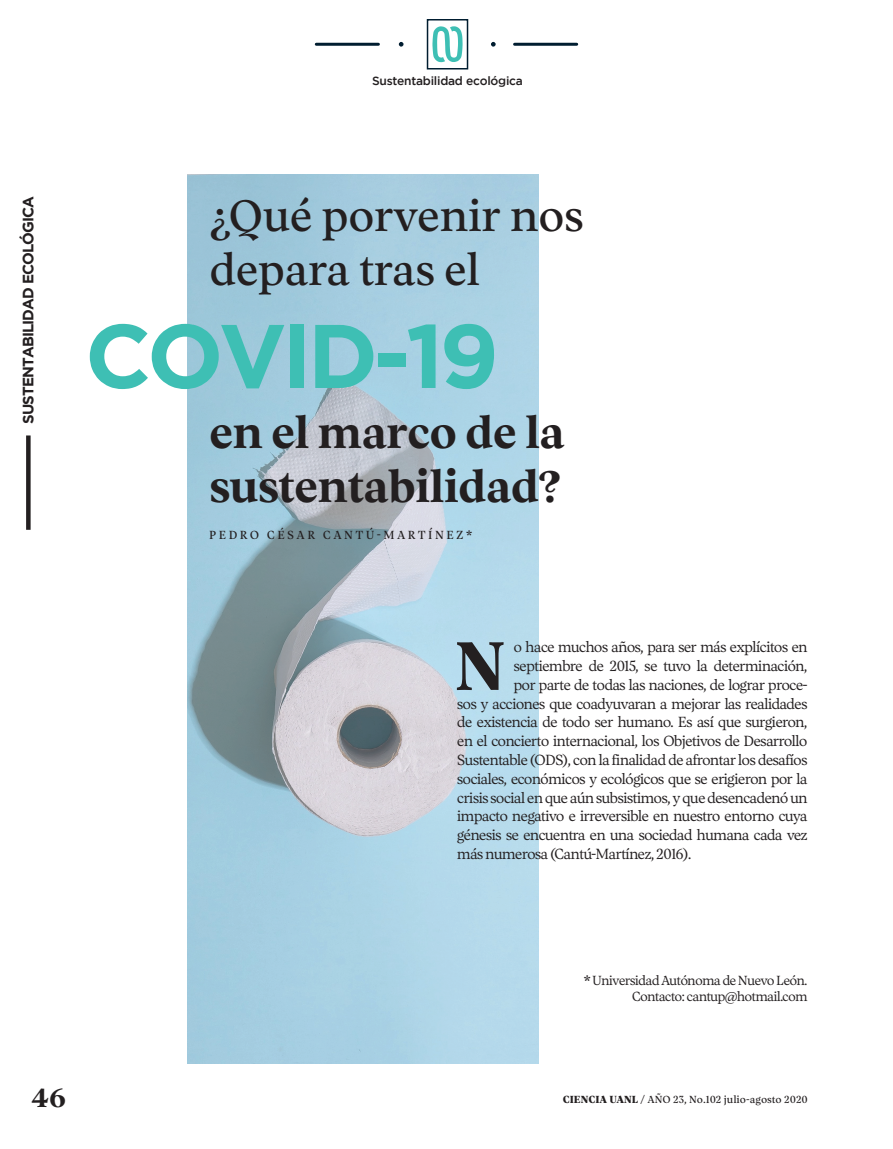
<style>
.page{position:relative;width:893px;height:1149px;background:#fff}
.page>*{position:absolute;margin:0;border:0;box-sizing:border-box;transform-origin:0 0}
.t1{font:700 90px "Gotham";letter-spacing:-.05em;color:#3ebfb4}
.t2{font:700 70.05px "TRY Vesterbro";color:#231f20}
.t3{font:700 45px/54px "TRY Vesterbro";letter-spacing:-.02em;color:#231f20}
.t4{font:45px/54px "TRY Vesterbro";letter-spacing:-.02em;color:#231f20}
.t5{font:700 27px "TRY Vesterbro";color:#231f20;scale:1.1 1}
.t6{font:300 15px "TRY Vesterbro";letter-spacing:-.06em;color:#231f20}
.t7{font:700 15px "Gotham";letter-spacing:-.06em;color:#231f20}
.t8{font:300 13.5px/16.2px "TRY Vesterbro";letter-spacing:-.06em;color:#231f20;text-align:right}
.t9{font:12px "TRY Vesterbro";letter-spacing:.2em;color:#231f20}
.t10{font:500 12px "Gotham";letter-spacing:-.02em;color:#231f20}
.t11{font:10.5px "TRY Vesterbro";color:#231f20}
.s1{font-weight:800}
</style>
<div class="page">
<div style="left:26px;top:435px;width:5px;height:94px;background:#231f20"></div>
<img style="left:188px;top:175px;width:350px;height:888px">
<hr style="left:515px;top:43px;width:62px;height:3px;background:#001d30">
<hr style="left:316px;top:43px;width:62px;height:3px;background:#001d30">
<svg style="left:491px;top:42px;width:5px;height:5px"></svg>
<svg style="left:399px;top:42px;width:4px;height:5px"></svg>
<svg style="left:432px;top:26px;width:31px;height:36px"></svg>
<div style="left:427px;top:19px;width:41px;height:50px;border:2px solid #001d30"></div>
<p class="t7" style="left:20px;top:423px;width:229px;rotate:-90deg">SUSTENTABILIDAD ECOLÓGICA</p>
<p class="t10" style="left:372px;top:74px;width:152px">Sustentabilidad ecológica</p>
<h3 class="t4" style="left:209px;top:188px;width:377px">¿Qué porvenir nos depara tras el</h3>
<h1 class="t1" style="left:85px;top:304px;width:415px">COVID-19</h1>
<h3 class="t3" style="left:209px;top:404px;width:357px">en el marco de la sustentabilidad?</h3>
<p class="t9" style="left:209px;top:526px;width:265px">PEDRO CÉSAR CANTÚ-MARTÍNEZ*</p>
<h2 class="t2" style="left:455px;top:619px;width:53px">N</h2>
<p class="t6" style="left:513px;top:637px;width:296px">o hace muchos años, para ser más explícitos en</p>
<p class="t6" style="left:513px;top:656px;width:296px">septiembre de 2015, se tuvo la determinación,</p>
<p class="t6" style="left:513px;top:674px;width:296px">por parte de todas las naciones, de lograr proce-</p>
<p class="t6" style="left:457px;top:693px;width:352px">sos y acciones que coadyuvaran a mejorar las realidades</p>
<p class="t6" style="left:457px;top:712px;width:352px">de existencia de todo ser humano. Es así que surgieron,</p>
<p class="t6" style="left:457px;top:731px;width:352px">en el concierto internacional, los Objetivos de Desarrollo</p>
<p class="t6" style="left:457px;top:749px;width:352px">Sustentable (ODS), con la finalidad de afrontar los desafíos</p>
<p class="t6" style="left:457px;top:768px;width:352px">sociales, económicos y ecológicos que se erigieron por la</p>
<p class="t6" style="left:457px;top:787px;width:352px">crisis social en que aún subsistimos, y que desencadenó un</p>
<p class="t6" style="left:457px;top:806px;width:352px">impacto negativo e irreversible en nuestro entorno cuya</p>
<p class="t6" style="left:457px;top:824px;width:352px">génesis se encuentra en una sociedad humana cada vez</p>
<p class="t6" style="left:457px;top:843px;width:236px">más numerosa (Cantú-Martínez, 2016).</p>
<p class="t8" style="left:584px;top:971px;width:225px">* Universidad Autónoma de Nuevo León.<br>Contacto: cantup@hotmail.com</p>
<h3 class="t5" style="left:32px;top:1079px;width:33px">46</h3>
<p class="t11" style="left:563px;top:1092px;width:247px"><span class="s1">CIENCIA UANL /</span> AÑO 23, No.102 julio-agosto 2020</p>
</div>
